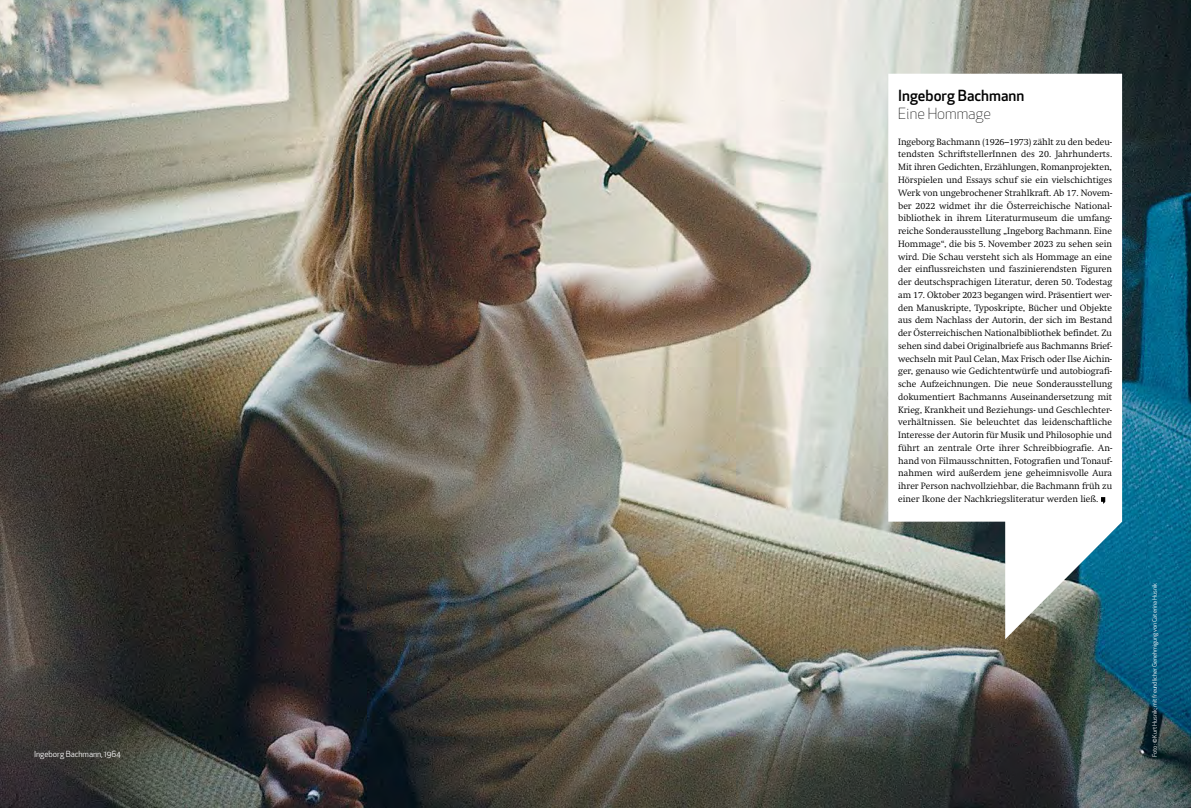
<style>
.page{position:relative;width:1191px;height:808px;background:#fff}
.page>*{position:absolute;margin:0;border:0;box-sizing:border-box;transform-origin:0 0}
.t1{font:500 15px "Apex New";color:#000}
.t2{font:300 15px "Apex New";color:#000}
.t3{font:300 9px/12.8px "Swift";color:#000;text-align:justify}
.t4{font:8.2px "Apex New";letter-spacing:-.005em;color:#fff}
.t5{font:6px "Apex New";letter-spacing:-.01em;color:#fff}
</style>
<div class="page">
<img style="left:0;top:0;width:1191px;height:808px">
<svg style="left:888px;top:74px;width:234px;height:565px"></svg>
<svg style="left:1101px;top:497px;width:4px;height:7px"></svg>
<p class="t4" style="left:34px;top:749px;width:88px">Ingeborg Bachmann, 1964</p>
<h1 class="t1" style="left:898px;top:86px;width:127px">Ingeborg Bachmann</h1>
<h1 class="t2" style="left:898px;top:105px;width:94px">Eine Hommage</h1>
<p class="t3" style="left:898px;top:135px;width:216px">Ingeborg Bachmann (1926–1973) zählt zu den bedeu&shy;tendsten SchriftstellerInnen des 20. Jahrhunderts.<br>Mit ihren Gedichten, Erzählungen, Romanprojekten, Hörspielen und Essays schuf sie ein vielschichtiges Werk von ungebrochener Strahlkraft. Ab 17. Novem&shy;ber 2022 widmet ihr die Österreichische National&shy;bibliothek in ihrem Literaturmuseum die umfang&shy;reiche Sonderausstellung „Ingeborg Bachmann. Eine Hommage“, die bis 5. November 2023 zu sehen sein wird. Die Schau versteht sich als Hommage an eine der einflussreichsten und faszinierendsten Figuren der deutschsprachigen Literatur, deren 50. Todestag am 17. Oktober 2023 begangen wird. Präsentiert wer&shy;den Manuskripte, Typoskripte, Bücher und Objekte aus dem Nachlass der Autorin, der sich im Bestand der Österreichischen Nationalbibliothek befindet. Zu sehen sind dabei Originalbriefe aus Bachmanns Brief&shy;wechseln mit Paul Celan, Max Frisch oder Ilse Aichin&shy;ger, genauso wie Gedichtentwürfe und autobiografi&shy;sche Aufzeichnungen. Die neue Sonderausstellung dokumentiert Bachmanns Auseinandersetzung mit Krieg, Krankheit und Beziehungs- und Geschlechter&shy;verhältnissen. Sie beleuchtet das leidenschaftliche Interesse der Autorin für Musik und Philosophie und führt an zentrale Orte ihrer Schreibbiografie. An&shy;hand von Filmausschnitten, Fotografien und Tonauf&shy;nahmen wird außerdem jene geheimnisvolle Aura ihrer Person nachvollziehbar, die Bachmann früh zu einer Ikone der Nachkriegsliteratur werden ließ.</p>
<p class="t5" style="left:1151px;top:757px;width:175px;rotate:-90deg">Foto: © Kurt Husnik; mit freundlicher Genehmigung von Caterina Husnik</p>
</div>
